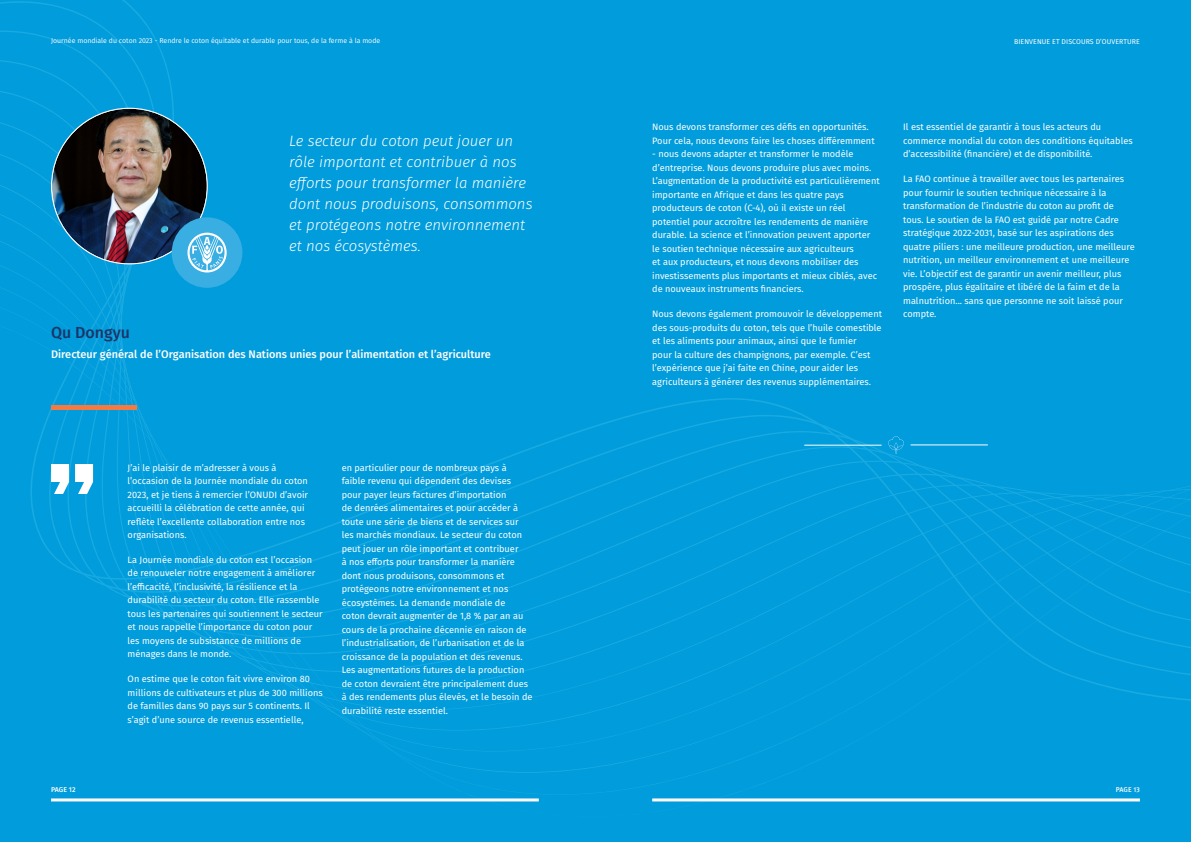
<style>
.page{position:relative;width:1191px;height:842px;background:#fff}
.page>*{position:absolute;margin:0;border:0;box-sizing:border-box;transform-origin:0 0}
.t1{font:500 16px "Fira Sans";color:#1b3668}
.t2{font:italic 300 15px/21px "Fira Sans";color:#fff}
.t3{font:500 11px "Fira Sans";color:#fff}
.t4{font:9.2px/13.5px "Fira Sans";color:#fff}
.t5{font:7px "Fira Sans";color:#fff}
.t6{font:7px "Fira Sans";letter-spacing:.01em;color:#fff}
.t7{font:500 7px "Fira Sans";color:#fff}
.t8{font:500 7px "Meta Pro";color:#fff}
</style>
<div class="page">
<div style="left:0;top:1px;width:1191px;height:27px;background:#009cdc"></div>
<div style="left:0;top:28px;width:1191px;height:30px;background:#009cdc"></div>
<div style="left:0;top:58px;width:1191px;height:29px;background:#009cdc"></div>
<div style="left:0;top:87px;width:1191px;height:29px;background:#009cdc"></div>
<div style="left:0;top:116px;width:1191px;height:27px;background:#009cdc"></div>
<div style="left:0;top:143px;width:1191px;height:27px;background:#009cdc"></div>
<div style="left:0;top:170px;width:1191px;height:26px;background:#009cdc"></div>
<div style="left:0;top:196px;width:1191px;height:26px;background:#009cdc"></div>
<div style="left:0;top:222px;width:1191px;height:23px;background:#009cdc"></div>
<div style="left:0;top:245px;width:1191px;height:20px;background:#009cdc"></div>
<div style="left:0;top:265px;width:1191px;height:20px;background:#009cdc"></div>
<div style="left:0;top:285px;width:1191px;height:16px;background:#009cdc"></div>
<div style="left:0;top:301px;width:1191px;height:541px;background:#009cdc"></div>
<hr style="left:51px;top:798px;width:488px;height:3px;background:#fff">
<hr style="left:652px;top:798px;width:488px;height:3px;background:#fff">
<svg style="left:51px;top:464px;width:18px;height:30px"></svg>
<svg style="left:75px;top:464px;width:18px;height:30px"></svg>
<hr style="left:51px;top:406px;width:85px;height:4px;background:#f47a42">
<img style="left:52px;top:108px;width:155px;height:156px;border-radius:78px">
<div style="left:172px;top:217px;width:70px;height:71px;background:#39aee3;border-radius:50%"></div>
<svg style="left:187px;top:233px;width:40px;height:39px"></svg>
<svg style="left:888px;top:436px;width:16px;height:18px"></svg>
<hr style="left:804px;top:445px;width:77px;height:1px;background:#fff">
<hr style="left:910px;top:445px;width:77px;height:1px;background:#fff">
<p class="t5" style="left:51px;top:36px;width:331px">Journée mondiale du coton 2023 - Rendre le coton équitable et durable pour tous, de la ferme à la mode</p>
<h1 class="t1" style="left:51px;top:320px;width:80px">Qu Dongyu</h1>
<h2 class="t2" style="left:289px;top:130px;width:245px">Le secteur du coton peut jouer un rôle important et contribuer à nos efforts pour transformer la manière dont nous produisons, consommons et protégeons notre environnement et nos écosystèmes.</h2>
<p class="t3" style="left:51px;top:346px;width:441px">Directeur général de l’Organisation des Nations unies pour l’alimentation et l’agriculture</p>
<p class="t4" style="left:128px;top:460px;width:182px">J’ai le plaisir de m’adresser à vous à l’occasion de la Journée mondiale du coton 2023, et je tiens à remercier l’ONUDI d’avoir accueilli la célébration de cette année, qui reflète l’excellente collaboration entre nos organisations.</p>
<p class="t4" style="left:128px;top:553px;width:197px">La Journée mondiale du coton est l’occasion de renouveler notre engagement à améliorer l’efficacité, l’inclusivité, la résilience et la durabilité du secteur du coton. Elle rassemble tous les partenaires qui soutiennent le secteur et nous rappelle l’importance du coton pour les moyens de subsistance de millions de ménages dans le monde.</p>
<p class="t4" style="left:128px;top:672px;width:197px">On estime que le coton fait vivre environ 80 millions de cultivateurs et plus de 300 millions de familles dans 90 pays sur 5 continents. Il s’agit d’une source de revenus essentielle,</p>
<p class="t4" style="left:342px;top:460px;width:192px">en particulier pour de nombreux pays à faible revenu qui dépendent des devises pour payer leurs factures d’importation<br>de denrées alimentaires et pour accéder à toute une série de biens et de services sur les marchés mondiaux. Le secteur du coton peut jouer un rôle important et contribuer<br>à nos efforts pour transformer la manière dont nous produisons, consommons et protégeons notre environnement et nos écosystèmes. La demande mondiale de<br>coton devrait augmenter de 1,8 % par an au cours de la prochaine décennie en raison de l’industrialisation, de l’urbanisation et de la croissance de la population et des revenus.<br>Les augmentations futures de la production de coton devraient être principalement dues à des rendements plus élevés, et le besoin de durabilité reste essentiel.</p>
<p class="t6" style="left:1014px;top:37px;width:127px">BIENVENUE ET DISCOURS D’OUVERTURE</p>
<p class="t4" style="left:652px;top:120px;width:224px">Nous devons transformer ces défis en opportunités.<br>Pour cela, nous devons faire les choses différemment</p>
<p class="t4" style="left:652px;top:147px;width:229px">- nous devons adapter et transformer le modèle d’entreprise. Nous devons produire plus avec moins.<br>L’augmentation de la productivité est particulièrement importante en Afrique et dans les quatre pays producteurs de coton (C-4), où il existe un réel potentiel pour accroître les rendements de manière durable. La science et l’innovation peuvent apporter le soutien technique nécessaire aux agriculteurs<br>et aux producteurs, et nous devons mobiliser des investissements plus importants et mieux ciblés, avec de nouveaux instruments financiers.</p>
<p class="t4" style="left:652px;top:307px;width:231px">Nous devons également promouvoir le développement des sous-produits du coton, tels que l’huile comestible et les aliments pour animaux, ainsi que le fumier<br>pour la culture des champignons, par exemple. C’est l’expérience que j’ai faite en Chine, pour aider les agriculteurs à générer des revenus supplémentaires.</p>
<p class="t4" style="left:903px;top:120px;width:231px">Il est essentiel de garantir à tous les acteurs du commerce mondial du coton des conditions équitables d’accessibilité (financière) et de disponibilité.</p>
<p class="t4" style="left:903px;top:172px;width:233px">La FAO continue à travailler avec tous les partenaires pour fournir le soutien technique nécessaire à la transformation de l’industrie du coton au profit de tous. Le soutien de la FAO est guidé par notre Cadre stratégique 2022-2031, basé sur les aspirations des quatre piliers : une meilleure production, une meilleure nutrition, un meilleur environnement et une meilleure vie. L’objectif est de garantir un avenir meilleur, plus prospère, plus égalitaire et libéré de la faim et de la malnutrition... sans que personne ne soit laissé pour compte.</p>
<p class="t7" style="left:51px;top:784px;width:26px">PAGE 12</p>
<p class="t8" style="left:1115px;top:785px;width:26px">PAGE 13</p>
</div>
